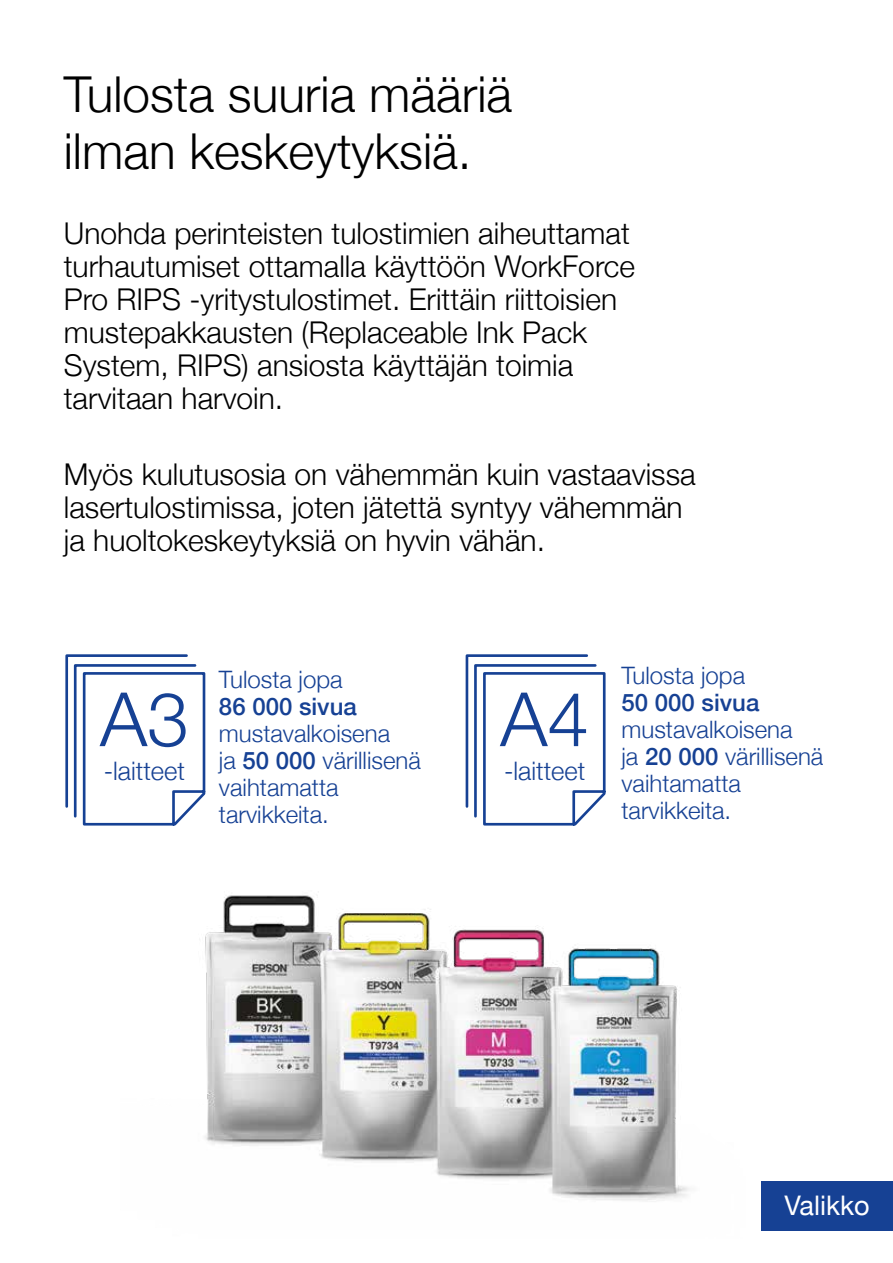
<style>
.page{position:relative;width:893px;height:1263px;background:#fff}
.page>*{position:absolute;margin:0;border:0;box-sizing:border-box;transform-origin:0 0}
.t1{font:300 74.85px "Helvetica Neue";color:#164194}
.t2{font:300 49.5px/57px "Helvetica Neue";color:#000}
.t3{font:300 30px/33px "Helvetica Neue";color:#000}
.t4{font:27px "Helvetica Neue";color:#fff}
.t5{font:300 25.5px "Helvetica Neue";color:#164194}
.t6{font:300 24px/27px "Helvetica Neue";color:#164194}
.t7{font:500 24px "Helvetica Neue";color:#164194}
.s1{font-weight:500}
</style>
<div class="page">
<img style="left:205px;top:891px;width:484px;height:310px">
<svg style="left:65px;top:654px;width:141px;height:172px"></svg>
<svg style="left:465px;top:654px;width:141px;height:172px"></svg>
<div style="left:761px;top:1181px;width:132px;height:50px;background:#164194"></div>
<h2 class="t2" style="left:64px;top:62px;width:450px">Tulosta suuria määriä ilman keskeytyksiä.</h2>
<p class="t3" style="left:64px;top:215px;width:573px">Unohda perinteisten tulostimien aiheuttamat turhautumiset ottamalla käyttöön WorkForce Pro RIPS -yritystulostimet. Erittäin riittoisien mustepakkausten (Replaceable Ink Pack System, RIPS) ansiosta käyttäjän toimia tarvitaan harvoin.</p>
<p class="t3" style="left:64px;top:455px;width:633px">Myös kulutusosia on vähemmän kuin vastaavissa lasertulostimissa, joten jätettä syntyy vähemmän ja huoltokeskeytyksiä on hyvin vähän.</p>
<h1 class="t1" style="left:100px;top:659px;width:90px">A3</h1>
<p class="t5" style="left:104px;top:750px;width:83px">-laitteet</p>
<p class="t6" style="left:219px;top:664px;width:125px">Tulosta jopa</p>
<p class="t7" style="left:219px;top:687px;width:139px">86 000 sivua</p>
<p class="t6" style="left:219px;top:718px;width:203px">mustavalkoisena<br>ja <span class="s1">50 000</span> värillisenä vaihtamatta tarvikkeita.</p>
<h1 class="t1" style="left:500px;top:659px;width:90px">A4</h1>
<p class="t5" style="left:504px;top:750px;width:83px">-laitteet</p>
<p class="t6" style="left:621px;top:661px;width:125px">Tulosta jopa</p>
<p class="t7" style="left:621px;top:684px;width:139px">50 000 sivua</p>
<p class="t6" style="left:621px;top:715px;width:203px">mustavalkoisena<br>ja <span class="s1">20 000</span> värillisenä vaihtamatta tarvikkeita.</p>
<p class="t4" style="left:784px;top:1186px;width:87px">Valikko</p>
</div>
